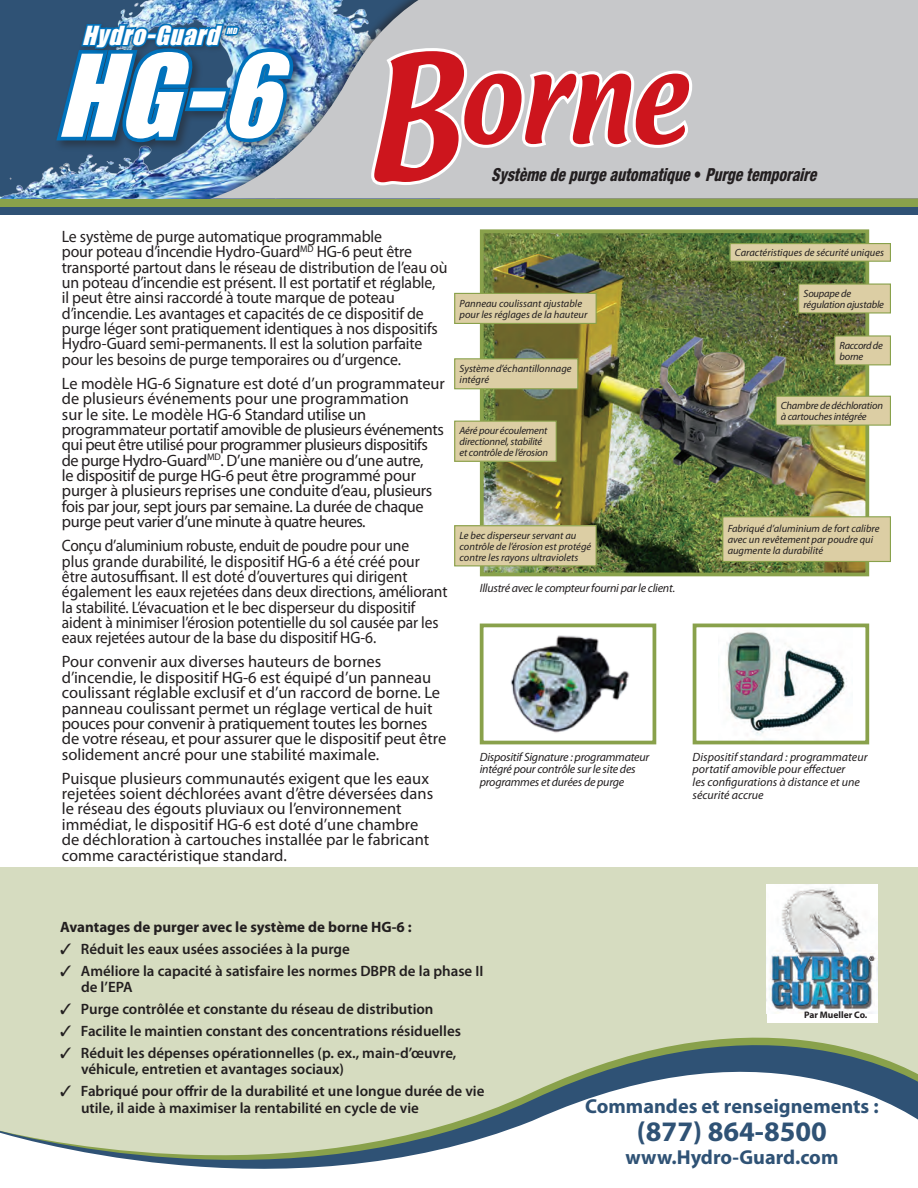
<style>
.page{position:relative;width:918px;height:1188px;background:#fff}
.page>*{position:absolute;margin:0;border:0;box-sizing:border-box;transform-origin:0 0}
.Copy{font:italic 116.4px "Impact LT Std";color:#fff}
.Copy-2{font:102.75px "Textile";color:#cd151d;scale:.93 1}
.Copy-3{font:700 28.35px "Myriad Pro";color:#2f5275}
.Copy-4{font:italic 27px "Impact LT Std";color:#fff}
.Copy-5{font:700 20.25px "Myriad Pro";color:#2f5275}
.Copy-6{font:italic 800 condensed 18px "Helvetica Neue";color:#231f20;scale:.85 1}
.Copy-7{font:16.5px/15.5px "Myriad Pro";letter-spacing:-.01em;color:#231f20}
.Copy-8{font:16.5px/15.5px "Myriad Pro";letter-spacing:-.01em;color:#231f20;scale:.96 1}
.Copy-9{font:16.5px/15.5px "Myriad Pro";letter-spacing:-.01em;color:#231f20;scale:.94 1}
.Bullets_-_Checkmarks{font:600 15px/16.5px "Myriad Pro";color:#231f20}
.Bullets{font:700 15px "Myriad Pro";color:#231f20}
.Caption_Small_-_Blac{font:italic 12px/12.8px "Myriad Pro";letter-spacing:-.02em;color:#231f20}
.Caption_Small_-_Blac-2{font:italic 12px/12.8px "Myriad Pro";color:#231f20}
.Caption_Small_-_Blac-3{font:italic 10.5px/11.2px "Myriad Pro";color:#231f20}
.Caption_Small_-_Blac-4{font:italic 10.5px/11.2px "Myriad Pro";letter-spacing:-.02em;color:#231f20}
.Caption_Small_-_Blac-5{font:italic 10.5px/11.2px "Myriad Pro";letter-spacing:-.03em;color:#231f20}
.Subhead_-_Blue{font:700 9.45px "Myriad Pro";color:#231f20}
.Copy-10{font:italic 8.7px "Impact LT Std";color:#fff}
.s1{font-size:152.1px}
.s2{font-style:normal}
</style>
<div class="page">
<div style="left:0;top:0;width:918px;height:215px;background:#2f5275"></div>
<svg style="left:0;top:0;width:918px;height:207px;background:#87a05c"></svg>
<img style="left:0;top:0;width:197px;height:198px">
<svg style="left:210px;top:0;width:708px;height:198px;background:#bbc1c7"></svg>
<div style="left:0;top:868px;width:918px;height:320px;background:#d6dcc0"></div>
<div style="left:54px;top:46px;width:251px;height:108px;background:#231f20;opacity:.5"></div>
<svg style="left:0;top:1010px;width:918px;height:178px"></svg>
<div style="left:767px;top:884px;width:111px;height:139px;background:#fff"></div>
<img style="left:769px;top:886px;width:109px;height:127px">
<svg style="left:367px;top:45px;width:328px;height:144px;background:#d5d5d7"></svg>
<img style="left:485px;top:234px;width:379px;height:337px">
<div style="left:480px;top:229px;width:389px;height:347px;border:4px solid #89a14b"></div>
<img style="left:726px;top:631px;width:121px;height:105px">
<div style="left:693px;top:624px;width:176px;height:120px;border:4px solid #89a14b"></div>
<img style="left:510px;top:635px;width:120px;height:98px">
<div style="left:480px;top:624px;width:176px;height:120px;border:4px solid #89a14b"></div>
<div style="left:835px;top:336px;width:55px;height:29px;background:#dccea4"></div>
<div style="left:834px;top:335px;width:57px;height:30px;border:1px solid #89a14b"></div>
<div style="left:799px;top:284px;width:91px;height:29px;background:#dccea4"></div>
<div style="left:798px;top:284px;width:93px;height:30px;border:1px solid #89a14b"></div>
<div style="left:455px;top:421px;width:101px;height:40px;background:#dccea4"></div>
<div style="left:454px;top:421px;width:103px;height:41px;border:1px solid #89a14b"></div>
<div style="left:776px;top:396px;width:114px;height:29px;background:#dccea4"></div>
<div style="left:775px;top:396px;width:116px;height:30px;border:1px solid #89a14b"></div>
<div style="left:730px;top:244px;width:160px;height:17px;background:#dccea4"></div>
<div style="left:730px;top:243px;width:161px;height:19px;border:1px solid #89a14b"></div>
<div style="left:723px;top:517px;width:167px;height:44px;background:#dccea4"></div>
<div style="left:722px;top:516px;width:169px;height:46px;border:1px solid #89a14b"></div>
<div style="left:455px;top:359px;width:123px;height:30px;background:#dccea4"></div>
<div style="left:454px;top:358px;width:124px;height:31px;border:1px solid #89a14b"></div>
<div style="left:455px;top:526px;width:141px;height:40px;background:#dccea4"></div>
<div style="left:454px;top:525px;width:143px;height:41px;border:1px solid #89a14b"></div>
<div style="left:455px;top:293px;width:141px;height:30px;background:#dccea4"></div>
<div style="left:454px;top:293px;width:143px;height:31px;border:1px solid #89a14b"></div>
<img style="left:52px;top:5px;width:249px;height:141px">
<p class="Copy-4" style="left:83px;top:20px;width:145px">Hydro-Guard</p>
<p class="Copy-10" style="left:226px;top:26px;width:14px">MD</p>
<p class="Copy" style="left:58px;top:28px;width:253px">HG-6</p>
<p class="Copy-2" style="left:362px;top:29px;width:348px"><span class="s1">B</span>orne</p>
<p class="Copy-6" style="left:491px;top:163px;width:384px">Système de purge automatique <span class="s2">•</span> Purge temporaire</p>
<p class="Copy-8" style="left:62px;top:228px;width:403px">Le système de purge automatique programmable<br>pour poteau d’incendie Hydro-Guard<sup>MD</sup> HG-6 peut être transporté partout dans le réseau de distribution de l’eau où un poteau d’incendie est présent. Il est portatif et réglable,<br>il peut être ainsi raccordé à toute marque de poteau d’incendie. Les avantages et capacités de ce dispositif de purge léger sont pratiquement identiques à nos dispositifs Hydro-Guard semi-permanents. Il est la solution parfaite pour les besoins de purge temporaires ou d’urgence.</p>
<p class="Copy-7" style="left:62px;top:375px;width:385px">Le modèle HG-6 Signature est doté d’un programmateur de plusieurs événements pour une programmation<br>sur le site. Le modèle HG-6 Standard utilise un programmateur portatif amovible de plusieurs événements qui peut être utilisé pour programmer plusieurs dispositifs de purge Hydro-Guard<sup>MD</sup>. D’une manière ou d’une autre,<br>le dispositif de purge HG-6 peut être programmé pour purger à plusieurs reprises une conduite d’eau, plusieurs fois par jour, sept jours par semaine. La durée de chaque purge peut varier d’une minute à quatre heures.</p>
<p class="Copy-9" style="left:62px;top:538px;width:412px">Conçu d’aluminium robuste, enduit de poudre pour une<br>plus grande durabilité, le dispositif HG-6 a été créé pour être autosuffisant. Il est doté d’ouvertures qui dirigent également les eaux rejetées dans deux directions, améliorant la stabilité. L’évacuation et le bec disperseur du dispositif aident à minimiser l’érosion potentielle du sol causée par les eaux rejetées autour de la base du dispositif HG-6.</p>
<p class="Copy-7" style="left:62px;top:654px;width:386px">Pour convenir aux diverses hauteurs de bornes d’incendie, le dispositif HG-6 est équipé d’un panneau coulissant réglable exclusif et d’un raccord de borne. Le panneau coulissant permet un réglage vertical de huit pouces pour convenir à pratiquement toutes les bornes de votre réseau, et pour assurer que le dispositif peut être solidement ancré pour une stabilité maximale.</p>
<p class="Copy-7" style="left:62px;top:770px;width:373px">Puisque plusieurs communautés exigent que les eaux rejetées soient déchlorées avant d’être déversées dans le réseau des égouts pluviaux ou l’environnement immédiat, le dispositif HG-6 est doté d’une chambre de déchloration à cartouches installée par le fabricant comme caractéristique standard.</p>
<p class="Caption_Small_-_Blac-3" style="left:460px;top:297px;width:129px">Panneau coulissant ajustable pour les réglages de la hauteur</p>
<p class="Caption_Small_-_Blac-3" style="left:460px;top:363px;width:114px">Système d’échantillonnage intégré</p>
<p class="Caption_Small_-_Blac-4" style="left:460px;top:425px;width:90px">Aéré pour écoulement directionnel, stabilité et contrôle de l’érosion</p>
<p class="Caption_Small_-_Blac-3" style="left:460px;top:529px;width:133px">Le bec disperseur servant au contrôle de l’érosion est protégé contre les rayons ultraviolets</p>
<p class="Caption_Small_-_Blac" style="left:480px;top:582px;width:197px">Illustré avec le compteur fourni par le client.</p>
<p class="Caption_Small_-_Blac" style="left:480px;top:750px;width:171px">Dispositif Signature : programmateur intégré pour contrôle sur le site des programmes et durées de purge</p>
<p class="Caption_Small_-_Blac-3" style="left:735px;top:247px;width:151px">Caractéristiques de sécurité uniques</p>
<p class="Caption_Small_-_Blac-4" style="left:804px;top:288px;width:82px">Soupape de régulation ajustable</p>
<p class="Caption_Small_-_Blac-5" style="left:840px;top:339px;width:45px">Raccord de borne</p>
<p class="Caption_Small_-_Blac-4" style="left:781px;top:400px;width:104px">Chambre de déchloration à cartouches intégrée</p>
<p class="Caption_Small_-_Blac-3" style="left:728px;top:523px;width:153px">Fabriqué d’aluminium de fort calibre avec un revêtement par poudre qui augmente la durabilité</p>
<p class="Caption_Small_-_Blac-2" style="left:693px;top:750px;width:176px">Dispositif standard : programmateur portatif amovible pour effectuer<br>les configurations à distance et une sécurité accrue</p>
<p class="Bullets" style="left:60px;top:917px;width:353px">Avantages de purger avec le système de borne HG-6 :</p>
<p class="Bullets_-_Checkmarks" style="left:60px;top:940px;width:291px">✓ Réduit les eaux usées associées à la purge</p>
<p class="Bullets_-_Checkmarks" style="left:81px;top:962px;width:404px;text-indent:-21px">✓ Améliore la capacité à satisfaire les normes DBPR de la phase II de l’EPA</p>
<p class="Bullets_-_Checkmarks" style="left:60px;top:1000px;width:375px">✓ Purge contrôlée et constante du réseau de distribution</p>
<p class="Bullets_-_Checkmarks" style="left:60px;top:1022px;width:403px">✓ Facilite le maintien constant des concentrations résiduelles</p>
<p class="Bullets_-_Checkmarks" style="left:81px;top:1044px;width:377px;text-indent:-21px">✓ Réduit les dépenses opérationnelles (p. ex., main-d’œuvre, véhicule, entretien et avantages sociaux)</p>
<p class="Bullets_-_Checkmarks" style="left:81px;top:1082px;width:405px;text-indent:-21px">✓ Fabriqué pour offrir de la durabilité et une longue durée de vie utile, il aide à maximiser la rentabilité en cycle de vie</p>
<p class="Subhead_-_Blue" style="left:804px;top:1009px;width:65px">Par Mueller Co.</p>
<p class="Copy-5" style="left:585px;top:1093px;width:295px">Commandes et renseignements :</p>
<p class="Copy-3" style="left:637px;top:1113px;width:192px">(877) 864-8500</p>
<p class="Copy-5" style="left:626px;top:1144px;width:214px">www.Hydro-Guard.com</p>
</div>
